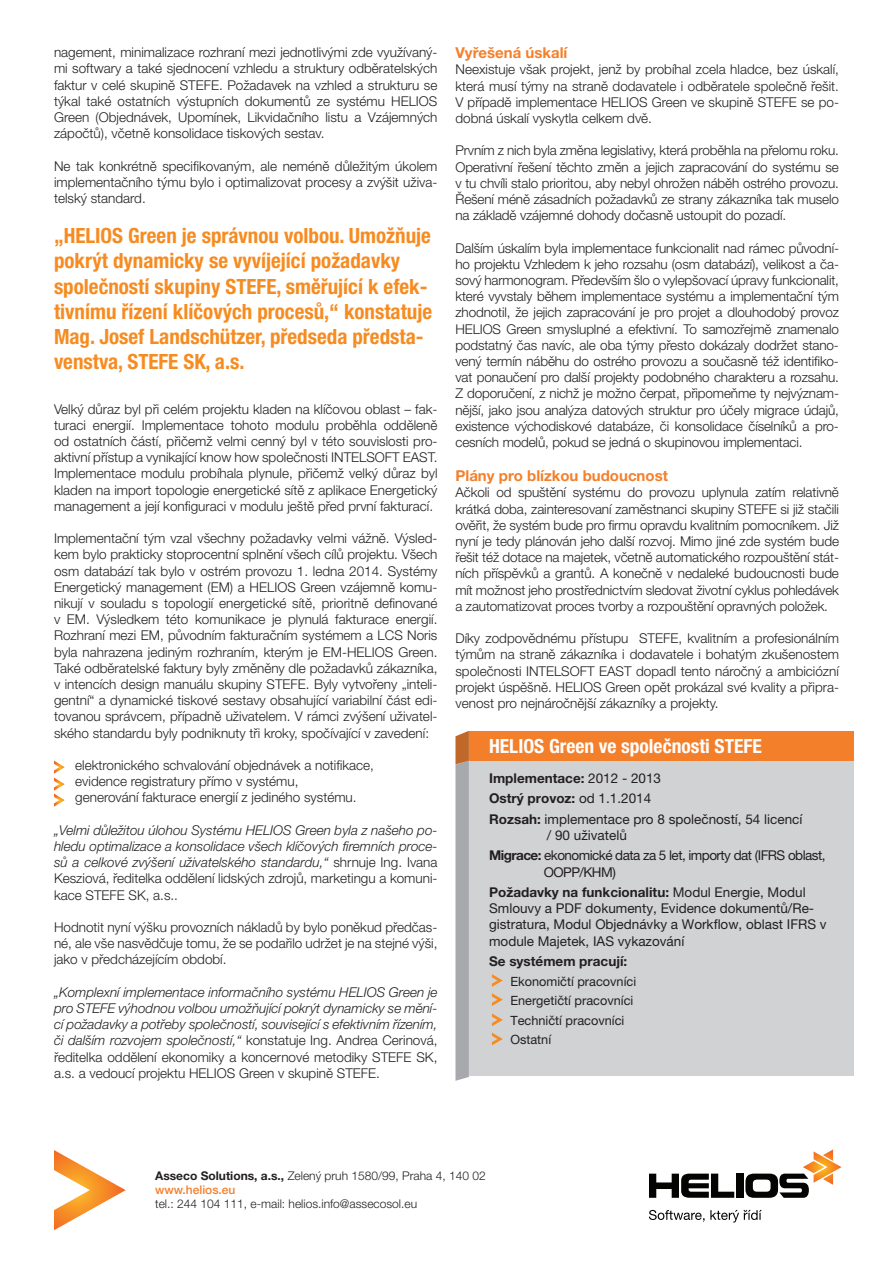
<style>
.page{position:relative;width:893px;height:1263px;background:#fff}
.page>*{position:absolute;margin:0;border:0;box-sizing:border-box;transform-origin:0 0}
.t1{font:700 condensed 21px/25.2px "Helvetica Neue LT Pro";color:#f68c21}
.t2{font:700 condensed 19.5px "Helvetica Neue LT Pro";color:#fff}
.t3{font:700 15px "Helvetica Neue LT Pro";color:#f47f2b}
.t4{font:300 13.5px/16.2px "Helvetica Neue LT Pro";color:#231f20;text-align:justify}
.t5{font:italic 300 13.5px/16.2px "Helvetica Neue LT Pro";color:#231f20;text-align:justify}
.t6{font:13.5px/20.4px "Helvetica Neue LT Pro";color:#231f20}
.t7{font:13.5px/20.4px "Helvetica Neue LT Pro";letter-spacing:-.04em;color:#231f20}
.t8{font:700 13.5px "Helvetica Neue LT Pro";color:#231f20}
.t9{font:12.75px/19.5px "Helvetica Neue LT Pro";color:#231f20}
.t10{font:300 12px/14.4px "Helvetica Neue LT Pro";color:#231f20}
.s1{font-style:normal}
.s2{font-weight:700}
.s3{font-weight:500;color:#f47f2b}
</style>
<div class="page">
<svg style="left:54px;top:1150px;width:72px;height:80px"></svg>
<div style="left:736px;top:1173px;width:8px;height:25px;background:#040503"></div>
<svg style="left:649px;top:1173px;width:85px;height:25px"></svg>
<svg style="left:745px;top:1149px;width:96px;height:49px"></svg>
<svg style="left:649px;top:1210px;width:113px;height:12px"></svg>
<svg style="left:54px;top:760px;width:11px;height:47px"></svg>
<div style="left:469px;top:761px;width:385px;height:315px;background:#d1d2d4"></div>
<svg style="left:492px;top:974px;width:11px;height:13px"></svg>
<svg style="left:492px;top:1013px;width:11px;height:13px"></svg>
<svg style="left:492px;top:993px;width:11px;height:13px"></svg>
<svg style="left:492px;top:1032px;width:11px;height:13px"></svg>
<div style="left:469px;top:731px;width:385px;height:30px;background:#f47f2b"></div>
<svg style="left:455px;top:731px;width:14px;height:350px;background:#aea8a6"></svg>
<p class="t4" style="left:54px;top:44px;width:385px">nagement, minimalizace rozhraní mezi jednotlivými zde využívaný&shy;mi softwary a také sjednocení vzhledu a struktury odběratelských faktur v celé skupině STEFE. Požadavek na vzhled a strukturu se týkal také ostatních výstupních dokumentů ze systému HELIOS Green (Objednávek, Upomínek, Likvidačního listu a Vzájemných zápočtů), včetně konsolidace tiskových sestav.</p>
<p class="t4" style="left:54px;top:157px;width:385px">Ne tak konkrétně specifikovaným, ale neméně důležitým úkolem implementačního týmu bylo i optimalizovat procesy a zvýšit uživa&shy;telský standard.</p>
<p class="t1" style="left:54px;top:223px;width:380px">„HELIOS Green je správnou volbou. Umožňuje pokrýt dynamicky se vyvíjející požadavky společností skupiny STEFE, směřující k efek&shy;tivnímu řízení klíčových procesů,“ konstatuje Mag. Josef Landschützer, předseda předsta&shy;venstva, STEFE SK, a.s.</p>
<p class="t4" style="left:54px;top:400px;width:385px">Velký důraz byl při celém projektu kladen na klíčovou oblast – fak&shy;turaci energií. Implementace tohoto modulu proběhla odděleně od ostatních částí, přičemž velmi cenný byl v této souvislosti pro&shy;aktivní přístup a vynikající know how společnosti INTELSOFT EAST.<br>Implementace modulu probíhala plynule, přičemž velký důraz byl kladen na import topologie energetické sítě z aplikace Energetický management a její konfiguraci v modulu ještě před první fakturací.</p>
<p class="t4" style="left:54px;top:530px;width:385px">Implementační tým vzal všechny požadavky velmi vážně. Výsled&shy;kem bylo prakticky stoprocentní splnění všech cílů projektu. Všech osm databází tak bylo v ostrém provozu 1. ledna 2014. Systémy Energetický management (EM) a HELIOS Green vzájemně komu&shy;nikují v souladu s topologií energetické sítě, prioritně definované v EM. Výsledkem této komunikace je plynulá fakturace energií.<br>Rozhraní mezi EM, původním fakturačním systémem a LCS Noris byla nahrazena jediným rozhraním, kterým je EM-HELIOS Green.<br>Také odběratelské faktury byly změněny dle požadavků zákazníka, v intencích design manuálu skupiny STEFE. Byly vytvořeny „inteli&shy;gentní“ a dynamické tiskové sestavy obsahující variabilní část edi&shy;tovanou správcem, případně uživatelem. V rámci zvýšení uživatel&shy;ského standardu byly podniknuty tři kroky, spočívající v zavedení:</p>
<p class="t4" style="left:75px;top:757px;width:300px;text-align:left">elektronického schvalování objednávek a notifikace, evidence registratury přímo v systému,<br>generování fakturace energií z jediného systému.</p>
<p class="t5" style="left:54px;top:822px;width:385px">„Velmi důležitou úlohou Systému HELIOS Green byla z našeho po&shy;hledu optimalizace a konsolidace všech klíčových firemních proce&shy;sů a celkové zvýšení uživatelského standardu,“ <span class="s1">shrnuje Ing. Ivana Kesziová, ředitelka oddělení lidských zdrojů, marketingu a komuni&shy;kace STEFE SK, a.s..</span></p>
<p class="t4" style="left:54px;top:919px;width:385px">Hodnotit nyní výšku provozních nákladů by bylo poněkud předčas&shy;né, ale vše nasvědčuje tomu, že se podařilo udržet je na stejné výši, jako v předcházejícím období.</p>
<p class="t5" style="left:54px;top:984px;width:385px">„Komplexní implementace informačního systému HELIOS Green je pro STEFE výhodnou volbou umožňující pokrýt dynamicky se mění&shy;cí požadavky a potřeby společností, související s efektivním řízením, či dalším rozvojem společností,“ <span class="s1">konstatuje Ing. Andrea Cerinová, ředitelka oddělení ekonomiky a koncernové metodiky STEFE SK, a.s. a vedoucí projektu HELIOS Green v skupině STEFE.</span></p>
<p class="t3" style="left:455px;top:44px;width:113px">Vyřešená úskalí</p>
<p class="t4" style="left:455px;top:61px;width:385px">Neexistuje však projekt, jenž by probíhal zcela hladce, bez úskalí, která musí týmy na straně dodavatele i odběratele společně řešit.<br>V případě implementace HELIOS Green ve skupině STEFE se po&shy;dobná úskalí vyskytla celkem dvě.</p>
<p class="t4" style="left:455px;top:142px;width:385px">Prvním z nich byla změna legislativy, která proběhla na přelomu roku.<br>Operativní řešení těchto změn a jejich zapracování do systému se v tu chvíli stalo prioritou, aby nebyl ohrožen náběh ostrého provozu.<br>Řešení méně zásadních požadavků ze strany zákazníka tak muselo na základě vzájemné dohody dočasně ustoupit do pozadí.</p>
<p class="t4" style="left:455px;top:239px;width:385px">Dalším úskalím byla implementace funkcionalit nad rámec původní&shy;ho projektu Vzhledem k jeho rozsahu (osm databází), velikost a ča&shy;sový harmonogram. Především šlo o vylepšovací úpravy funkcionalit, které vyvstaly během implementace systému a implementační tým zhodnotil, že jejich zapracování je pro projet a dlouhodobý provoz HELIOS Green smysluplné a efektivní. To samozřejmě znamenalo podstatný čas navíc, ale oba týmy přesto dokázaly dodržet stano&shy;vený termín náběhu do ostrého provozu a současně též identifiko&shy;vat ponaučení pro další projekty podobného charakteru a rozsahu.<br>Z doporučení, z nichž je možno čerpat, připomeňme ty nejvýznam&shy;nější, jako jsou analýza datových struktur pro účely migrace údajů, existence východiskové databáze, či konsolidace číselníků a pro&shy;cesních modelů, pokud se jedná o skupinovou implementaci.</p>
<p class="t3" style="left:455px;top:467px;width:214px">Plány pro blízkou budoucnost</p>
<p class="t4" style="left:455px;top:484px;width:385px">Ačkoli od spuštění systému do provozu uplynula zatím relativně krátká doba, zainteresovaní zaměstnanci skupiny STEFE si již stačili ověřit, že systém bude pro firmu opravdu kvalitním pomocníkem. Již nyní je tedy plánován jeho další rozvoj. Mimo jiné zde systém bude řešit též dotace na majetek, včetně automatického rozpouštění stát&shy;ních příspěvků a grantů. A konečně v nedaleké budoucnosti bude mít možnost jeho prostřednictvím sledovat životní cyklus pohledávek a zautomatizovat proces tvorby a rozpouštění opravných položek.</p>
<p class="t4" style="left:455px;top:630px;width:385px">Díky zodpovědnému přístupu STEFE, kvalitním a profesionálním týmům na straně zákazníka i dodavatele i bohatým zkušenostem společnosti INTELSOFT EAST dopadl tento náročný a ambiciózní projekt úspěšně. HELIOS Green opět prokázal své kvality a připra&shy;venost pro nejnáročnější zákazníky a projekty.</p>
<h2 class="t2" style="left:489px;top:734px;width:274px">HELIOS Green ve společnosti STEFE</h2>
<p class="t6" style="left:489px;top:768px;width:315px"><span class="s2">Implementace:</span> 2012 - 2013<br><span class="s2">Ostrý provoz:</span> od 1.1.2014<br><span class="s2">Rozsah:</span> implementace pro 8 společností, 54 licencí</p>
<p class="t7" style="left:489px;top:825px;width:338px;text-indent:58px">/ 90 uživatelů<br><span class="s2">Migrace:</span> ekonomické data za 5 let, importy dat (IFRS oblast,</p>
<p class="t6" style="left:489px;top:861px;width:318px;text-indent:55px">OOPP/KHM)<br><span class="s2">Požadavky na funkcionalitu:</span> Modul Energie, Modul</p>
<p class="t6" style="left:489px;top:900px;width:339px;line-height:16.2px">Smlouvy a PDF dokumenty, Evidence dokumentů/Re&shy;gistratura, Modul Objednávky a Workflow, oblast IFRS v module Majetek, IAS vykazování</p>
<p class="t8" style="left:489px;top:953px;width:140px">Se systémem pracují:</p>
<p class="t9" style="left:510px;top:971px;width:127px">Ekonomičtí pracovníci<br>Energetičtí pracovníci<br>Techničtí pracovníci<br>Ostatní</p>
<p class="t10" style="left:155px;top:1168px;width:332px"><span class="s2">Asseco Solutions, a.s.,</span> Zelený pruh 1580/99, Praha 4, 140 02 <span class="s3">www.helios.eu</span></p>
<p class="t10" style="left:155px;top:1196px;width:263px">tel.: 244 104 111, e-mail: helios.info@assecosol.eu</p>
</div>
